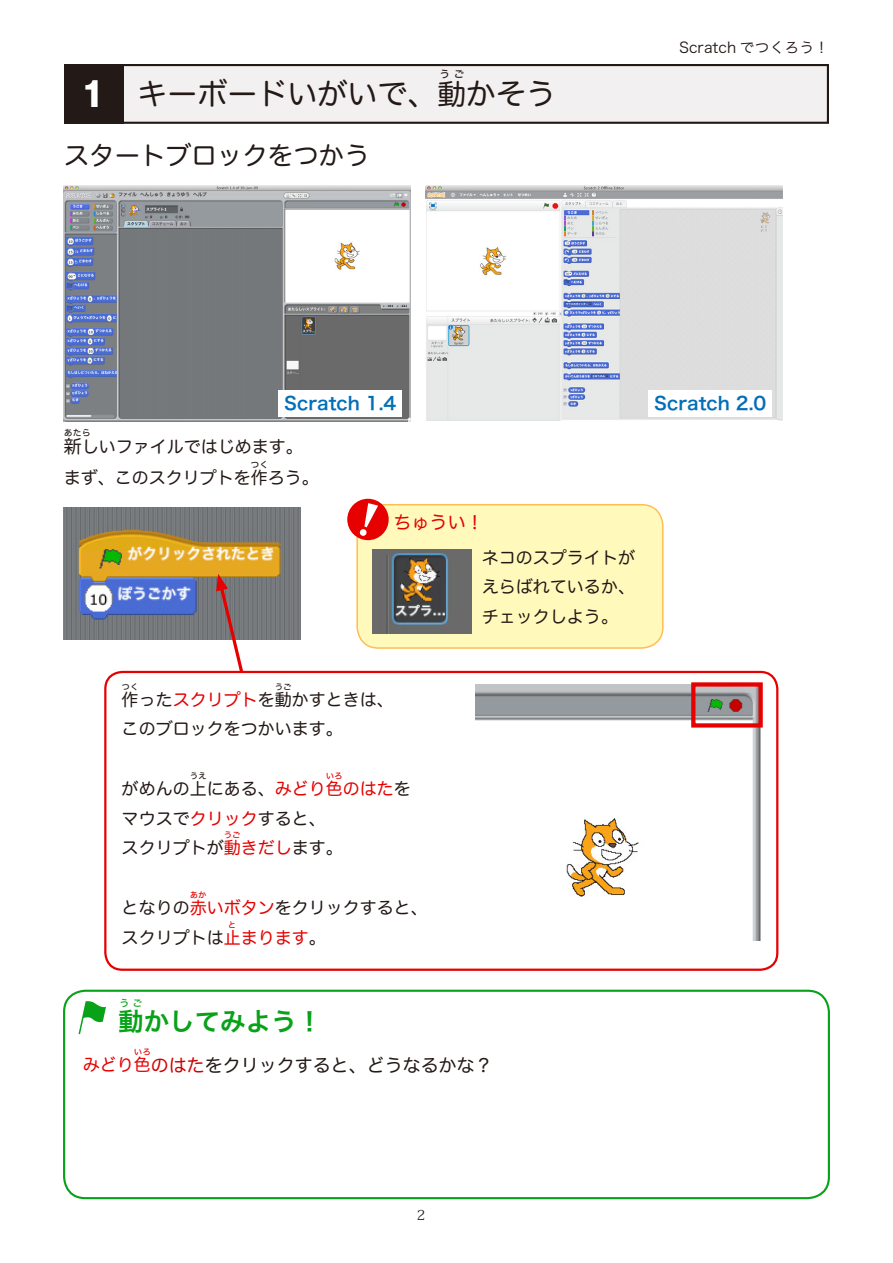
<style>
.page{position:relative;width:893px;height:1263px;background:#fff}
.page>*{position:absolute;margin:0;border:0;box-sizing:border-box;transform-origin:0 0}
.t1{font:700 34.05px "Gothic MB101 Pro";color:#fff}
.タイトル{font:30px "Hira Maru Pro W4";color:#231916}
.中見出し{font:25.5px "Hira Maru Pro W4";color:#231916}
.t2{font:25.5px "Hira Kaku Pro W6";color:#08a218}
.普通文字{font:18px "Hira Maru Pro W4";color:#231916}
.t3{font:18px "Hira Kaku Pro W6";color:#036eb8}
.小見出し{font:18px "Hira Maru Pro W4";color:#e60000}
.普通文字-2{font:16.95px "Hira Maru Pro W4";color:#231916}
.t4{font:14.85px "Hira Kaku Pro W3";color:#231916}
.t5{font:13.8px "Koz Min Pr 6 N";color:#231916}
.タイトル-2{font:10.65px "Hira Maru Pro W4";color:#231916}
.t6{font:10.65px "Hira Kaku Pro W6";color:#08a218}
.普通文字-3{font:9px "Hira Maru Pro W4";color:#231916}
.普通文字-4{font:8.55px "Hira Maru Pro W4";color:#e60000}
.普通文字-5{font:8.55px "Hira Maru Pro W4";color:#231916}
.s1{font-size:28.65px}
.s2{font-size:18px}
.s3{color:#e60000}
.s4{font-size:16.95px;color:#e60000}
.s5{color:#d00000}
</style>
<div class="page">
<div style="left:65px;top:65px;width:763px;height:58px;background:#f3f0f1"></div>
<div style="left:64px;top:64px;width:765px;height:60px;border:2px solid #231916"></div>
<div style="left:64px;top:64px;width:60px;height:60px;background:#231916"></div>
<img style="left:64px;top:185px;width:347px;height:236px">
<img style="left:425px;top:185px;width:357px;height:236px">
<div style="left:279px;top:390px;width:123px;height:27px;background:#fff"></div>
<div style="left:649px;top:390px;width:123px;height:27px;background:#fff"></div>
<img style="left:64px;top:508px;width:236px;height:132px">
<img style="left:476px;top:684px;width:285px;height:256px">
<div style="left:104px;top:671px;width:674px;height:300px;border:2px solid #e60000;border-radius:17px"></div>
<svg style="left:216px;top:574px;width:29px;height:100px"></svg>
<svg style="left:79px;top:1001px;width:27px;height:33px"></svg>
<div style="left:63px;top:990px;width:767px;height:209px;border:2px solid #08a218;border-radius:21px"></div>
<div style="left:357px;top:505px;width:306px;height:143px;background:#fffabc;border-radius:21px"></div>
<div style="left:356px;top:504px;width:308px;height:145px;border:2px solid #ffbd53;border-radius:21px"></div>
<img style="left:372px;top:549px;width:99px;height:85px">
<div style="left:347px;top:499px;width:42px;height:41px;background:#e60000;border-radius:50%"></div>
<div style="left:360px;top:529px;width:7px;height:7px;background:#fff;border-radius:50%"></div>
<svg style="left:364px;top:503px;width:14px;height:24px"></svg>
<div style="left:691px;top:682px;width:72px;height:45px;border:4px solid #e60000"></div>
<p class="t1" style="left:80px;top:66px;width:27px">1</p>
<p class="タイトル-2" style="left:439px;top:65px;width:26px">うご</p>
<p class="タイトル" style="left:137px;top:68px;width:420px">キーボードいがいで、<span class="s1">動</span>かそう</p>
<p class="中見出し" style="left:64px;top:133px;width:308px">スタートブロックをつかう</p>
<p class="t4" style="left:679px;top:35px;width:152px">Scratch でつくろう！</p>
<p class="t3" style="left:284px;top:387px;width:114px">Scratch 1.4</p>
<p class="t3" style="left:654px;top:387px;width:114px">Scratch 2.0</p>
<p class="普通文字-3" style="left:64px;top:425px;width:28px">あたら</p>
<p class="普通文字-2" style="left:64px;top:463px;width:257px">まず、このスクリプトを作ろう。</p>
<p class="普通文字-2" style="left:64px;top:432px;width:241px"><span class="s2">新</span>しいファイルではじめます。</p>
<p class="普通文字-3" style="left:250px;top:457px;width:20px">つく</p>
<p class="小見出し" style="left:393px;top:507px;width:92px">ちゅうい！</p>
<p class="普通文字-2" style="left:482px;top:543px;width:155px">ネコのスプライトが</p>
<p class="普通文字-2" style="left:482px;top:572px;width:155px">えらばれているか、</p>
<p class="普通文字-2" style="left:482px;top:602px;width:138px">チェックしよう。</p>
<p class="普通文字-5" style="left:122px;top:679px;width:19px">つく</p>
<p class="普通文字-5" style="left:275px;top:679px;width:19px">うご</p>
<p class="普通文字-2" style="left:122px;top:714px;width:223px">このブロックをつかいます。</p>
<p class="普通文字-2" style="left:122px;top:684px;width:274px">作った<span class="s3">スクリプト</span>を動かすときは、</p>
<p class="普通文字-5" style="left:190px;top:768px;width:19px">うえ</p>
<p class="普通文字-4" style="left:326px;top:768px;width:19px">いろ</p>
<p class="普通文字-2" style="left:122px;top:804px;width:206px">マウスで<span class="s3">クリック</span>すると、</p>
<p class="普通文字-2" style="left:122px;top:833px;width:223px">スクリプトが<span class="s3">動きだし</span>ます。</p>
<p class="普通文字-2" style="left:122px;top:774px;width:291px">がめんの上にある、<span class="s3">みどり色のはた</span>を</p>
<p class="普通文字-4" style="left:224px;top:828px;width:19px">うご</p>
<p class="普通文字-4" style="left:190px;top:887px;width:19px">あか</p>
<p class="普通文字-2" style="left:122px;top:923px;width:206px">スクリプトは<span class="s3">止まります</span>。</p>
<p class="普通文字-2" style="left:122px;top:893px;width:308px">となりの<span class="s3">赤いボタン</span>をクリックすると、</p>
<p class="普通文字-4" style="left:228px;top:917px;width:10px">と</p>
<p class="t6" style="left:119px;top:993px;width:25px">うご</p>
<p class="t2" style="left:118px;top:998px;width:206px">動かしてみよう！</p>
<p class="普通文字-4" style="left:134px;top:1044px;width:19px">いろ</p>
<p class="普通文字" style="left:83px;top:1049px;width:412px"><span class="s4">みどり色</span><span class="s5">のはた</span>をクリックすると、どうなるかな？</p>
<p class="t5" style="left:417px;top:1207px;width:10px">2</p>
</div>
